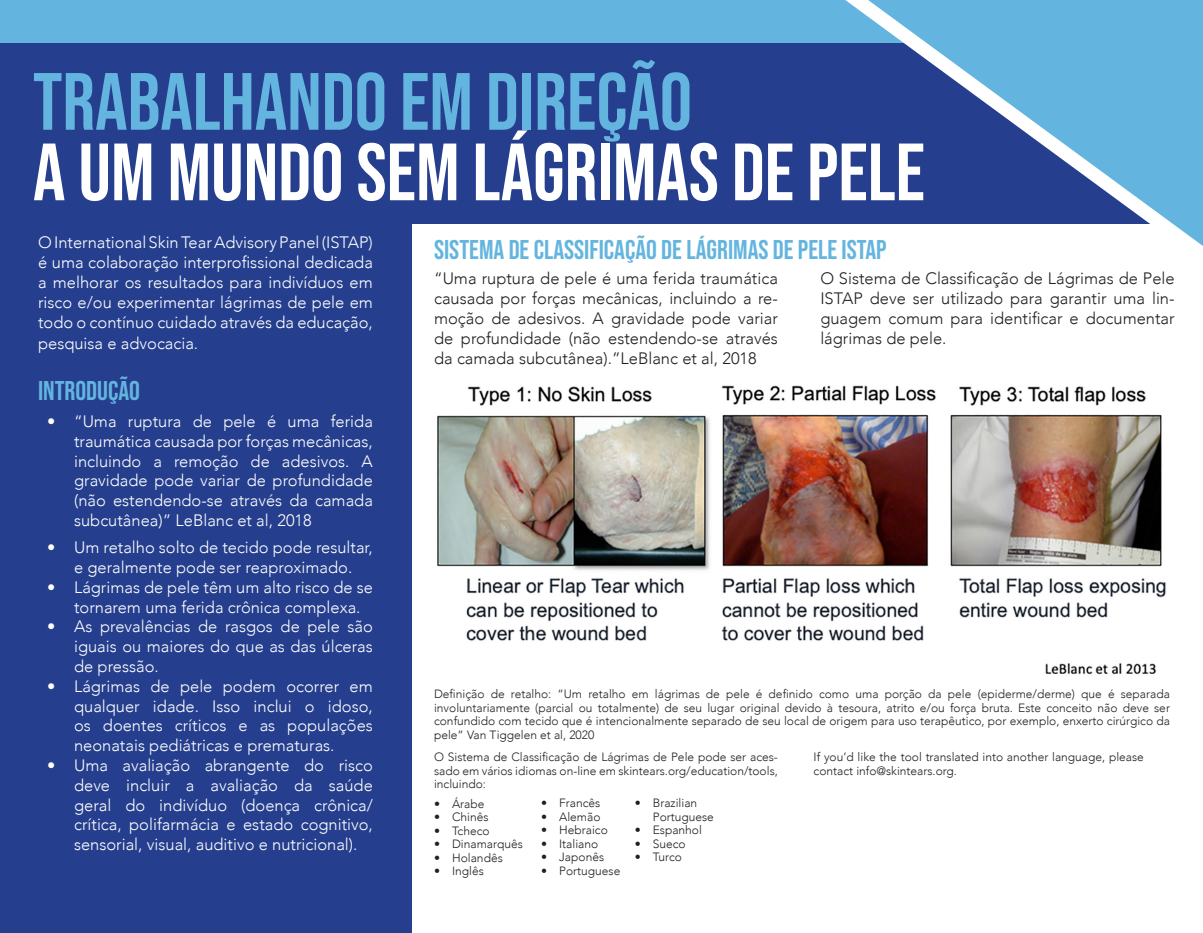
<style>
.page{position:relative;width:1203px;height:933px;background:#63b5df}
.page>*{position:absolute;margin:0;border:0;box-sizing:border-box;transform-origin:0 0}
.t1{font:81px "Bebas Neue";color:#fff}
.t2{font:81px "Bebas Neue";color:#63b5df}
.t3{font:27px "Bebas Neue";color:#63b5df}
.t4{font:300 16.5px/19.8px "Avenir";color:#fff;text-align:justify}
.t5{font:300 16.5px/19.8px "Avenir";color:#231f20;text-align:justify}
.t6{font:300 12px/13.5px "Avenir";color:#231f20;text-align:justify}
</style>
<div class="page">
<div style="left:0;top:895px;width:1203px;height:38px;background:#253f8e"></div>
<div style="left:0;top:44px;width:1203px;height:851px;background:#253f8e"></div>
<div style="left:412px;top:225px;width:791px;height:708px;background:#fff"></div>
<img style="left:437px;top:385px;width:729px;height:290px">
<svg style="left:780px;top:0;width:423px;height:246px"></svg>
<p class="t2" style="left:33px;top:56px;width:661px">TRABALHANDO EM DIREÇÃO</p>
<p class="t1" style="left:33px;top:126px;width:894px">A UM MUNDO SEM LÁGRIMAS DE PELE</p>
<p class="t4" style="left:38px;top:233px;width:336px">O International Skin Tear Advisory Panel (ISTAP) é uma colaboração interprofissional dedicada a melhorar os resultados para indivíduos em risco e/ou experimentar lágrimas de pele em todo o contínuo cuidado através da educação,</p>
<p class="t4" style="left:38px;top:334px;width:162px">pesquisa e advocacia.</p>
<p class="t3" style="left:38px;top:375px;width:103px">INTRODUÇÃO</p>
<p class="t4" style="left:74px;top:411px;width:300px;text-indent:-27px">• “Uma ruptura de pele é uma ferida traumática causada por forças mecânicas, incluindo a remoção de adesivos. A gravidade pode variar de profundidade (não estendendo-se através da camada subcutânea)” LeBlanc et al, 2018</p>
<p class="t4" style="left:47px;top:538px;width:327px;text-align:center">• Um retalho solto de tecido pode resultar, e geralmente pode ser reaproximado.</p>
<p class="t4" style="left:74px;top:577px;width:300px;text-indent:-27px">• Lágrimas de pele têm um alto risco de se tornarem uma ferida crônica complexa.</p>
<p class="t4" style="left:74px;top:617px;width:300px;text-indent:-27px">• As prevalências de rasgos de pele são iguais ou maiores do que as das úlceras de pressão.</p>
<p class="t4" style="left:74px;top:676px;width:300px;text-indent:-27px">• Lágrimas de pele podem ocorrer em qualquer idade. Isso inclui o idoso, os doentes críticos e as populações neonatais pediátricas e prematuras.</p>
<p class="t4" style="left:74px;top:755px;width:300px;text-indent:-27px">• Uma avaliação abrangente do risco deve incluir a avaliação da saúde geral do indivíduo (doença crônica/ crítica, polifarmácia e estado cognitivo, sensorial, visual, auditivo e nutricional).</p>
<p class="t3" style="left:434px;top:235px;width:454px">SISTEMA DE CLASSIFICAÇÃO DE LÁGRIMAS DE PELE ISTAP</p>
<p class="t5" style="left:434px;top:269px;width:345px">“Uma ruptura de pele é uma ferida traumática causada por forças mecânicas, incluindo a re&shy;moção de adesivos. A gravidade pode variar de profundidade (não estendendo-se através da camada subcutânea).”LeBlanc et al, 2018</p>
<p class="t5" style="left:820px;top:269px;width:356px">O Sistema de Classificação de Lágrimas de Pele ISTAP deve ser utilizado para garantir uma lin&shy;guagem comum para identificar e documentar lágrimas de pele.</p>
<p class="t6" style="left:434px;top:687px;width:737px">Definição de retalho: “Um retalho em lágrimas de pele é definido como uma porção da pele (epiderme/derme) que é separada involuntariamente (parcial ou totalmente) de seu lugar original devido à tesoura, atrito e/ou força bruta. Este conceito não deve ser confundido com tecido que é intencionalmente separado de seu local de origem para uso terapêutico, por exemplo, enxerto cirúrgico da pele” Van Tiggelen et al, 2020</p>
<p class="t6" style="left:434px;top:751px;width:345px">O Sistema de Classificação de Lágrimas de Pele pode ser aces&shy;sado em vários idiomas on-line em skintears.org/education/tools, incluindo:</p>
<p class="t6" style="left:814px;top:751px;width:332px">If you’d like the tool translated into another language, please contact info@skintears.org.</p>
<p class="t6" style="left:434px;top:797px;width:52px">• Árabe</p>
<p class="t6" style="left:434px;top:811px;width:56px">• Chinês</p>
<p class="t6" style="left:434px;top:824px;width:57px">• Tcheco</p>
<p class="t6" style="left:434px;top:838px;width:90px">• Dinamarquês</p>
<p class="t6" style="left:434px;top:851px;width:70px">• Holandês</p>
<p class="t6" style="left:434px;top:865px;width:51px">• Inglês</p>
<p class="t6" style="left:541px;top:797px;width:61px">• Francês</p>
<p class="t6" style="left:541px;top:810px;width:61px">• Alemão</p>
<p class="t6" style="left:541px;top:824px;width:68px">• Hebraico</p>
<p class="t6" style="left:541px;top:837px;width:59px">• Italiano</p>
<p class="t6" style="left:541px;top:851px;width:64px">• Japonês</p>
<p class="t6" style="left:541px;top:864px;width:81px">• Portuguese</p>
<p class="t6" style="left:653px;top:797px;width:63px;text-indent:-18px">• Brazilian<br>Portuguese</p>
<p class="t6" style="left:635px;top:824px;width:69px">• Espanhol</p>
<p class="t6" style="left:635px;top:837px;width:52px">• Sueco</p>
<p class="t6" style="left:635px;top:851px;width:49px">• Turco</p>
</div>
